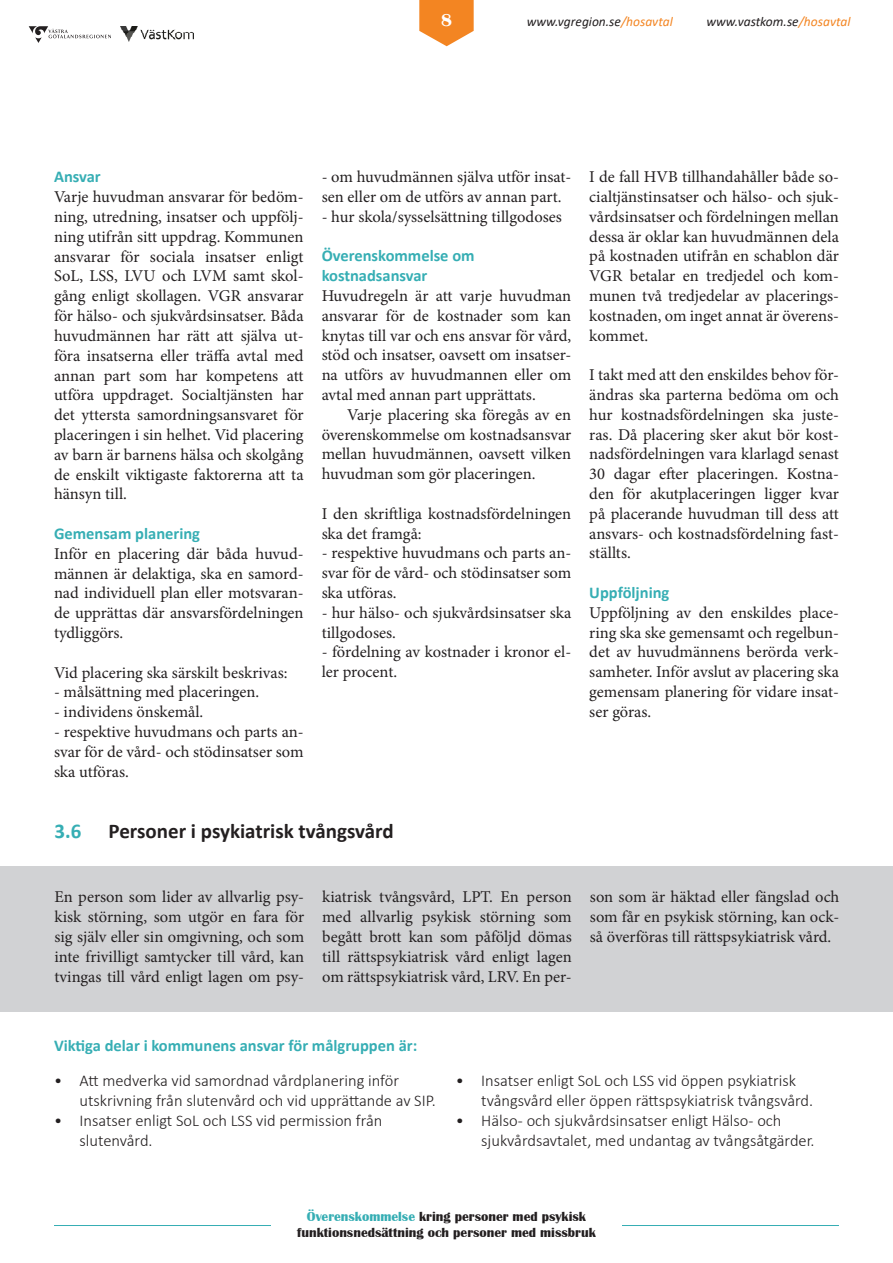
<style>
.page{position:relative;width:893px;height:1263px;background:#fff}
.page>*{position:absolute;margin:0;border:0;box-sizing:border-box;transform-origin:0 0}
.t1{font:700 21px "Calibri";color:#231f20}
.t2{font:700 21px "Calibri";color:#36aeb4}
.t3{font:700 18px "Britannic";color:#fff}
.t4{font:16.5px/19.8px "Minion Pro";color:#231f20;text-align:justify}
.t5{font:300 16.5px "Calibri";color:#231f20}
.t6{font:700 16.5px "Calibri";color:#36aeb4}
.t7{font:700 13.5px/16.2px "Britannic";color:#231f20;text-align:center}
.t8{font:italic 13.5px "Calibri";color:#231f20}
.s1{color:#f38522}
.s2{color:#36aeb4}
</style>
<div class="page">
<hr style="left:54px;top:1225px;width:785px;height:1px;background:#36aeb4">
<div style="left:271px;top:1212px;width:351px;height:34px;background:#fff"></div>
<svg style="left:419px;top:0;width:55px;height:46px"></svg>
<img style="left:121px;top:26px;width:72px;height:15px">
<svg style="left:29px;top:26px;width:82px;height:17px"></svg>
<div style="left:0;top:866px;width:893px;height:146px;background:#d1d2d4"></div>
<p class="t3" style="left:441px;top:10px;width:12px">8</p>
<p class="t8" style="left:527px;top:12px;width:148px">www.vgregion.se<span class="s1">/hosavtal</span></p>
<p class="t8" style="left:706px;top:12px;width:146px">www.vastkom.se<span class="s1">/hosavtal</span></p>
<p class="t6" style="left:54px;top:165px;width:48px">Ansvar</p>
<p class="t4" style="left:54px;top:187px;width:251px">Varje huvudman ansvarar för bedöm&shy;ning, utredning, insatser och uppfölj&shy;ning utifrån sitt uppdrag. Kommunen ansvarar för sociala insatser enligt SoL, LSS, LVU och LVM samt skol&shy;gång enligt skollagen. VGR ansvarar för hälso- och sjukvårdsinsatser. Båda huvudmännen har rätt att själva ut&shy;föra insatserna eller träffa avtal med annan part som har kompetens att utföra uppdraget. Socialtjänsten har det yttersta samordningsansvaret för placeringen i sin helhet. Vid placering av barn är barnens hälsa och skolgång de enskilt viktigaste faktorerna att ta hänsyn till.</p>
<p class="t6" style="left:54px;top:522px;width:148px">Gemensam planering</p>
<p class="t4" style="left:54px;top:544px;width:251px">Inför en placering där båda huvud&shy;männen är delaktiga, ska en samord&shy;nad individuell plan eller motsvaran&shy;de upprättas där ansvarsfördelningen tydliggörs.</p>
<p class="t4" style="left:54px;top:662px;width:235px">Vid placering ska särskilt beskrivas:</p>
<p class="t4" style="left:54px;top:682px;width:207px">- målsättning med placeringen.</p>
<p class="t4" style="left:54px;top:702px;width:151px">- individens önskemål.</p>
<p class="t4" style="left:54px;top:722px;width:251px">- respektive huvudmans och parts an&shy;svar för de vård- och stödinsatser som ska utföras.</p>
<p class="t4" style="left:322px;top:167px;width:251px">- om huvudmännen själva utför insat&shy;sen eller om de utförs av annan part.</p>
<p class="t4" style="left:322px;top:207px;width:242px">- hur skola/sysselsättning tillgodoses</p>
<p class="t6" style="left:322px;top:244px;width:154px">Överenskommelse om</p>
<p class="t6" style="left:322px;top:264px;width:107px">kostnadsansvar</p>
<p class="t4" style="left:322px;top:286px;width:251px">Huvudregeln är att varje huvudman ansvarar för de kostnader som kan knytas till var och ens ansvar för vård, stöd och insatser, oavsett om insatser&shy;na utförs av huvudmannen eller om avtal med annan part upprättats.</p>
<p class="t4" style="left:322px;top:405px;width:251px;text-indent:25px">Varje placering ska föregås av en överenskommelse om kostnadsansvar mellan huvudmännen, oavsett vilken huvudman som gör placeringen.</p>
<p class="t4" style="left:322px;top:504px;width:251px">I den skriftliga kostnadsfördelningen ska det framgå:</p>
<p class="t4" style="left:322px;top:543px;width:251px">- respektive huvudmans och parts an&shy;svar för de vård- och stödinsatser som ska utföras.</p>
<p class="t4" style="left:322px;top:603px;width:251px">- hur hälso- och sjukvårdsinsatser ska tillgodoses.</p>
<p class="t4" style="left:322px;top:642px;width:251px">- fördelning av kostnader i kronor el&shy;ler procent.</p>
<p class="t4" style="left:589px;top:167px;width:251px">I de fall HVB tillhandahåller både so&shy;cialtjänstinsatser och hälso- och sjuk&shy;vårdsinsatser och fördelningen mellan dessa är oklar kan huvudmännen dela på kostnaden utifrån en schablon där VGR betalar en tredjedel och kom&shy;munen två tredjedelar av placerings&shy;kostnaden, om inget annat är överens&shy;kommet.</p>
<p class="t4" style="left:589px;top:365px;width:251px">I takt med att den enskildes behov för&shy;ändras ska parterna bedöma om och hur kostnadsfördelningen ska juste&shy;ras. Då placering sker akut bör kost&shy;nadsfördelningen vara klarlagd senast 30 dagar efter placeringen. Kostna&shy;den för akutplaceringen ligger kvar på placerande huvudman till dess att ansvars- och kostnadsfördelning fast&shy;ställts.</p>
<p class="t6" style="left:589px;top:581px;width:82px">Uppföljning</p>
<p class="t4" style="left:589px;top:603px;width:251px">Uppföljning av den enskildes place&shy;ring ska ske gemensamt och regelbun&shy;det av huvudmännens berörda verk&shy;samheter. Inför avslut av placering ska gemensam planering för vidare insat&shy;ser göras.</p>
<p class="t2" style="left:55px;top:816px;width:28px">3.6</p>
<p class="t1" style="left:109px;top:816px;width:287px">Personer i psykiatrisk tvångsvård</p>
<p class="t4" style="left:54px;top:887px;width:251px">En person som lider av allvarlig psy&shy;kisk störning, som utgör en fara för sig själv eller sin omgivning, och som inte frivilligt samtycker till vård, kan tvingas till vård enligt lagen om psy-</p>
<p class="t4" style="left:322px;top:887px;width:251px">kiatrisk tvångsvård, LPT. En person med allvarlig psykisk störning som begått brott kan som påföljd dömas till rättspsykiatrisk vård enligt lagen om rättspsykiatrisk vård, LRV. En per-</p>
<p class="t4" style="left:590px;top:887px;width:251px">son som är häktad eller fängslad och som får en psykisk störning, kan ock&shy;så överföras till rättspsykiatrisk vård.</p>
<p class="t6" style="left:54px;top:1034px;width:365px">Viktiga delar i kommunens ansvar för målgruppen är:</p>
<p class="t5" style="left:54px;top:1070px;width:347px">• Att medverka vid samordnad vårdplanering inför</p>
<p class="t5" style="left:79px;top:1090px;width:358px">utskrivning från slutenvård och vid upprättande av SIP.</p>
<p class="t5" style="left:54px;top:1110px;width:330px">• Insatser enligt SoL och LSS vid permission från</p>
<p class="t5" style="left:79px;top:1130px;width:75px">slutenvård.</p>
<p class="t5" style="left:456px;top:1070px;width:342px">• Insatser enligt SoL och LSS vid öppen psykiatrisk</p>
<p class="t5" style="left:481px;top:1090px;width:333px">tvångsvård eller öppen rättspsykiatrisk tvångsvård.</p>
<p class="t5" style="left:456px;top:1110px;width:327px">• Hälso- och sjukvårdsinsatser enligt Hälso- och</p>
<p class="t5" style="left:481px;top:1130px;width:335px">sjukvårdsavtalet, med undantag av tvångsåtgärder.</p>
<p class="t7" style="left:297px;top:1209px;width:300px"><span class="s2">Överenskommelse</span> kring personer med psykisk funktionsnedsättning och personer med missbruk</p>
</div>
